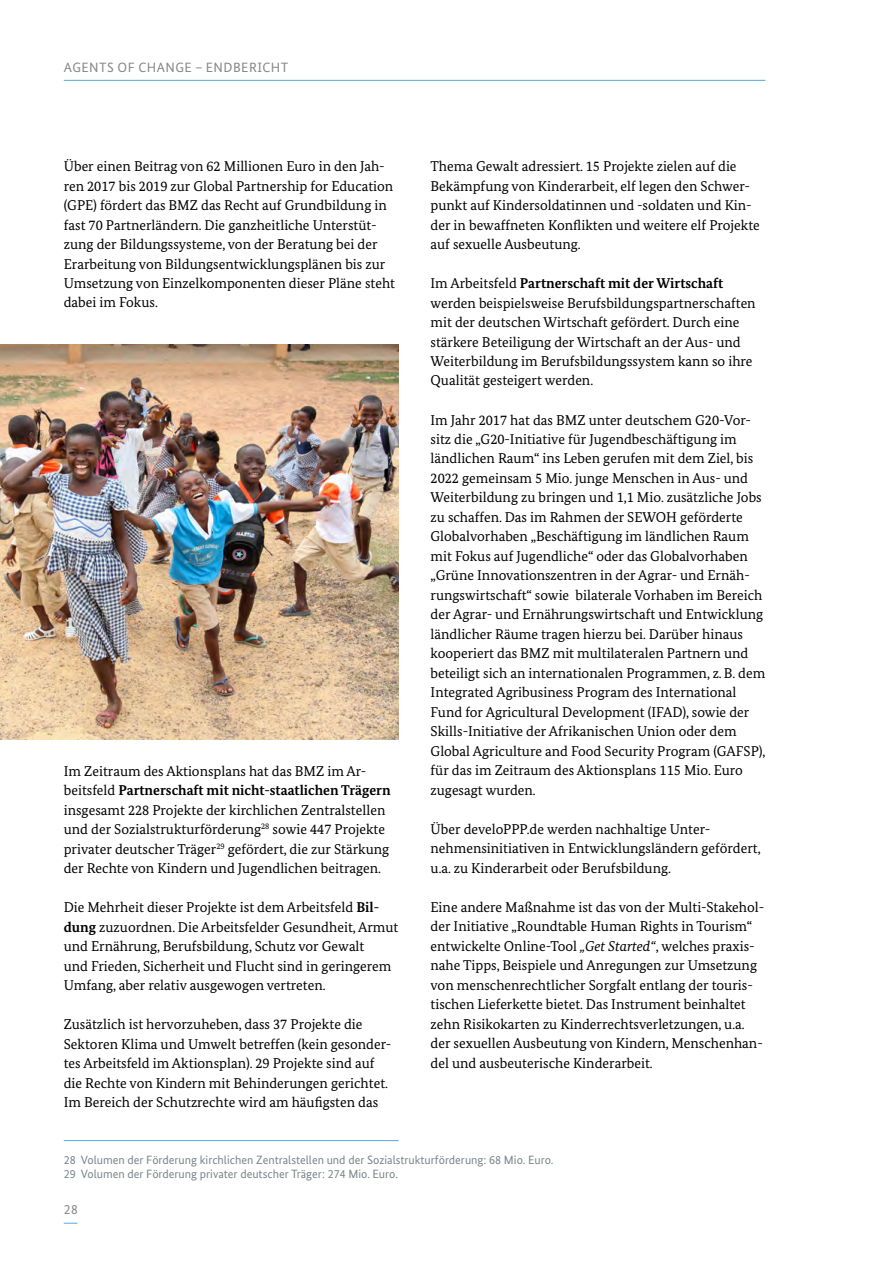
<style>
.page{position:relative;width:893px;height:1263px;background:#fff}
.page>*{position:absolute;margin:0;border:0;box-sizing:border-box;transform-origin:0 0}
.t1{font:14.25px/19.5px "Bundes Serif";color:#000}
.t2{font:13.5px "Bundes Sans";letter-spacing:.03em;color:#878787}
.t3{font:12px/14.4px "Bundes Sans";color:#7b8589}
.s1{font-weight:700}
.s2{font-style:italic}
.s3{color:#78878e}
</style>
<div class="page">
<hr style="left:64px;top:80px;width:701px;height:1px;background:#56a8dd">
<svg style="left:64px;top:1223px;width:13px;height:1px"></svg>
<hr style="left:64px;top:1140px;width:335px;height:1px;background:#56a8dd">
<img style="left:0;top:345px;width:399px;height:394px">
<p class="t2" style="left:64px;top:59px;width:226px">AGENTS OF CHANGE – ENDBERICHT</p>
<p class="t1" style="left:64px;top:156px;width:333px">Über einen Beitrag von 62 Millionen Euro in den Jah&shy;ren 2017 bis 2019 zur Global Partnership for Education (GPE) fördert das BMZ das Recht auf Grundbildung in fast 70 Partnerländern. Die ganzheitliche Unterstüt&shy;zung der Bildungssysteme, von der Beratung bei der Erarbeitung von Bildungsentwicklungsplänen bis zur Umsetzung von Einzelkomponenten dieser Pläne steht dabei im Fokus.</p>
<p class="t1" style="left:64px;top:761px;width:328px">Im Zeitraum des Aktionsplans hat das BMZ im Ar&shy;beitsfeld <span class="s1">Partnerschaft mit nicht-staatlichen Trägern </span>insgesamt 228 Projekte der kirchlichen Zentralstellen und der Sozialstrukturförderung<sup>28</sup> sowie 447 Projekte privater deutscher Träger<sup>29</sup> gefördert, die zur Stärkung der Rechte von Kindern und Jugendlichen beitragen.</p>
<p class="t1" style="left:64px;top:897px;width:336px">Die Mehrheit dieser Projekte ist dem Arbeitsfeld <span class="s1">Bil&shy;dung</span> zuzuordnen. Die Arbeitsfelder Gesundheit, Armut und Ernährung, Berufsbildung, Schutz vor Gewalt<br>und Frieden, Sicherheit und Flucht sind in geringerem Umfang, aber relativ ausgewogen vertreten.</p>
<p class="t1" style="left:64px;top:1014px;width:329px">Zusätzlich ist hervorzuheben, dass 37 Projekte die Sektoren Klima und Umwelt betreffen (kein gesonder&shy;tes Arbeitsfeld im Aktionsplan). 29 Projekte sind auf die Rechte von Kindern mit Behinderungen gerichtet.<br>Im Bereich der Schutzrechte wird am häufigsten das</p>
<p class="t1" style="left:431px;top:156px;width:331px">Thema Gewalt adressiert. 15 Projekte zielen auf die Bekämpfung von Kinderarbeit, elf legen den Schwer&shy;punkt auf Kindersoldatinnen und -soldaten und Kin&shy;der in bewaffneten Konflikten und weitere elf Projekte auf sexuelle Ausbeutung.</p>
<p class="t1" style="left:431px;top:273px;width:327px">Im Arbeitsfeld <span class="s1">Partnerschaft mit der Wirtschaft </span>werden beispielsweise Berufsbildungspartnerschaften mit der deutschen Wirtschaft gefördert. Durch eine stärkere Beteiligung der Wirtschaft an der Aus- und Weiterbildung im Berufsbildungssystem kann so ihre Qualität gesteigert werden.</p>
<p class="t1" style="left:431px;top:410px;width:336px">Im Jahr 2017 hat das BMZ unter deutschem G20-Vor&shy;sitz die „G20-Initiative für Jugendbeschäftigung im ländlichen Raum“ ins Leben gerufen mit dem Ziel, bis 2022 gemeinsam 5 Mio. junge Menschen in Aus- und Weiterbildung zu bringen und 1,1 Mio. zusätzliche Jobs zu schaffen. Das im Rahmen der SEWOH geförderte Globalvorhaben „Beschäftigung im ländlichen Raum mit Fokus auf Jugendliche“ oder das Globalvorhaben „Grüne Innovationszentren in der Agrar- und Ernäh&shy;rungswirtschaft“ sowie bilaterale Vorhaben im Bereich der Agrar- und Ernährungswirtschaft und Entwicklung ländlicher Räume tragen hierzu bei. Darüber hinaus kooperiert das BMZ mit multilateralen Partnern und beteiligt sich an internationalen Programmen, z.B. dem Integrated Agribusiness Program des International Fund for Agricultural Development (IFAD), sowie der Skills-Initiative der Afrikanischen Union oder dem Global Agriculture and Food Security Program (GAFSP), für das im Zeitraum des Aktionsplans 115 Mio. Euro zugesagt wurden.</p>
<p class="t1" style="left:431px;top:819px;width:332px">Über develoPPP.de werden nachhaltige Unter&shy;nehmensinitiativen in Entwicklungsländern gefördert, u.a. zu Kinderarbeit oder Berufsbildung.</p>
<p class="t1" style="left:431px;top:897px;width:335px">Eine andere Maßnahme ist das von der Multi-Stakehol&shy;der Initiative „Roundtable Human Rights in Tourism“ entwickelte Online-Tool <span class="s2">„Get Started“</span>, welches praxis&shy;nahe Tipps, Beispiele und Anregungen zur Umsetzung von menschenrechtlicher Sorgfalt entlang der touris&shy;tischen Lieferkette bietet. Das Instrument beinhaltet zehn Risikokarten zu Kinderrechtsverletzungen, u.a. der sexuellen Ausbeutung von Kindern, Menschenhan&shy;del und ausbeuterische Kinderarbeit.</p>
<p class="t3" style="left:64px;top:1152px;width:491px"><span class="s3">28</span> Volumen der Förderung kirchlichen Zentralstellen und der Sozialstrukturförderung: 68 Mio. Euro.<br><span class="s3">29</span> Volumen der Förderung privater deutscher Träger: 274 Mio. Euro.</p>
<p class="t2" style="left:64px;top:1201px;width:16px">28</p>
</div>
